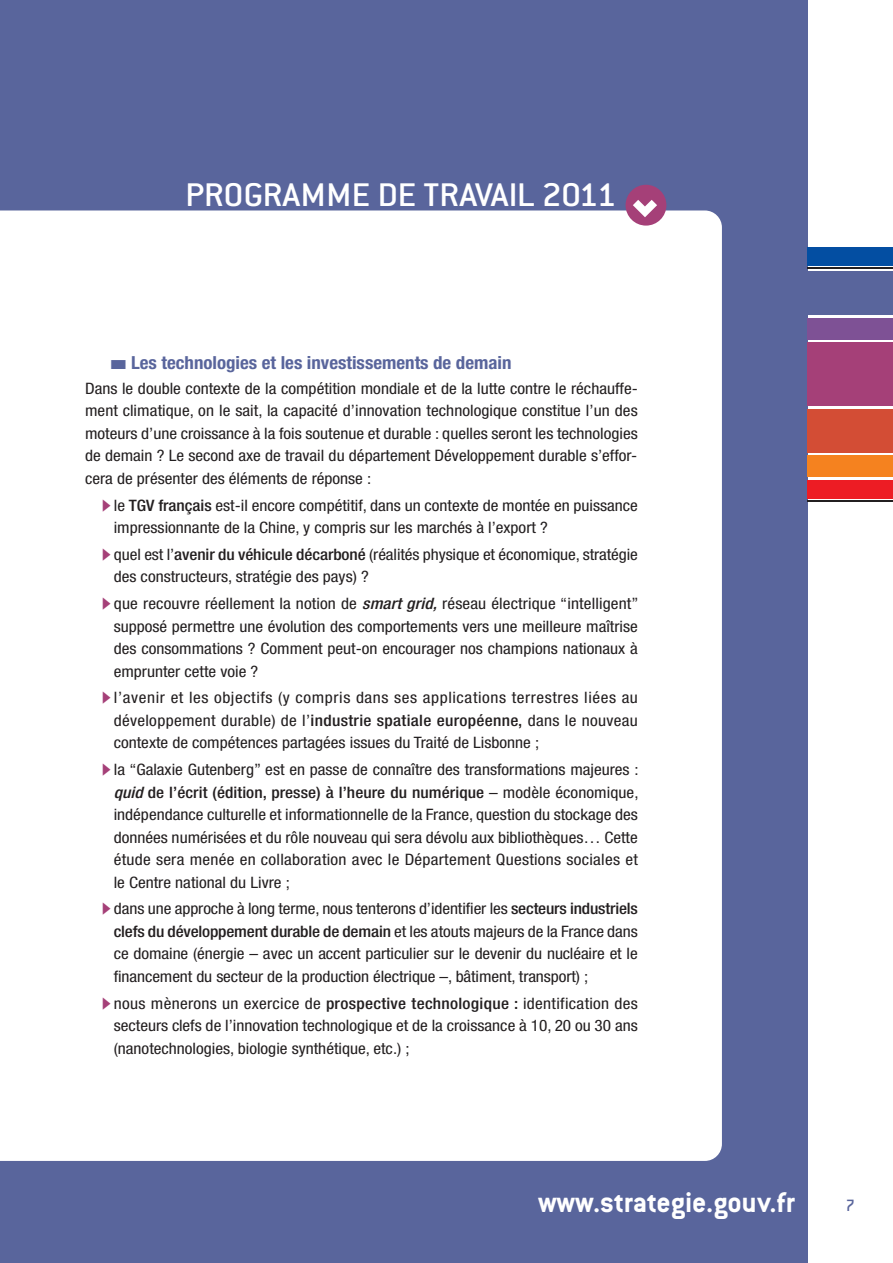
<style>
.page{position:relative;width:893px;height:1263px;background:#fff}
.page>*{position:absolute;margin:0;border:0;box-sizing:border-box;transform-origin:0 0}
.t1{font:36px "Conduit Md ITCTT Medium";letter-spacing:-.015em;color:#fff;scale:1.1 1}
.t2{font:31.05px "Conduit ITCTT Bold";color:#fff}
.t3{font:700 condensed 18px "Helvetica Neue LT";color:#59659c;scale:1.05 1}
.t4{font:18px "Conduit Md ITCTT Medium";color:#59659c}
.t5{font:condensed 15.75px/22.5px "Helvetica Neue LT";color:#231f20;text-align:justify;scale:1.1 1}
.s1{font-family:"European Pi Three";font-weight:400;font-stretch:normal;font-size:15px}
.s2{font-family:"European Pi Three";font-stretch:normal;color:#a54078}
.s3{font-weight:500}
.s4{font-weight:500;font-style:italic}
</style>
<div class="page">
<div style="left:0;top:0;width:808px;height:1263px;background:#59659c"></div>
<div style="left:808px;top:247px;width:85px;height:19px;background:#034ea2"></div>
<hr style="left:808px;top:268px;width:85px;height:1px;background:#231f20">
<hr style="left:808px;top:500px;width:85px;height:2px;background:#231f20">
<div style="left:808px;top:480px;width:85px;height:19px;background:#ed1c24"></div>
<div style="left:808px;top:272px;width:85px;height:43px;background:#59659c"></div>
<div style="left:808px;top:318px;width:85px;height:22px;background:#7e5195"></div>
<div style="left:808px;top:343px;width:85px;height:63px;background:#a54078"></div>
<div style="left:808px;top:409px;width:85px;height:43px;background:#d34d35"></div>
<div style="left:808px;top:455px;width:85px;height:22px;background:#f5821f"></div>
<div style="left:0;top:210px;width:722px;height:951px;background:#fff"></div>
<div style="left:626px;top:185px;width:40px;height:41px;background:#a54078;border-radius:50%"></div>
<svg style="left:633px;top:200px;width:24px;height:17px"></svg>
<h1 class="t1" style="left:185px;top:183px;width:394px">PROGRAMME DE TRAVAIL 2011</h1>
<p class="t3" style="left:111px;top:356px;width:383px"><span class="s1">h</span> Les technologies et les investissements de demain</p>
<p class="t5" style="left:85px;top:378px;width:504px">Dans le double contexte de la compétition mondiale et de la lutte contre le réchauffe&shy;ment climatique, on le sait, la capacité d’innovation technologique constitue l’un des moteurs d’une croissance à la fois soutenue et durable : quelles seront les technologies de demain ? Le second axe de travail du département Développement durable s’effor&shy;cera de présenter des éléments de réponse :</p>
<p class="t5" style="left:114px;top:495px;width:478px;text-indent:-12px"><span class="s2">b</span> le <span class="s3">TGV français</span> est-il encore compétitif, dans un contexte de montée en puissance impressionnante de la Chine, y compris sur les marchés à l’export ?</p>
<p class="t5" style="left:114px;top:544px;width:478px;text-indent:-12px"><span class="s2">b</span> quel est l’<span class="s3">avenir du véhicule décarboné</span> (réalités physique et économique, stratégie des constructeurs, stratégie des pays) ?</p>
<p class="t5" style="left:114px;top:594px;width:479px;text-indent:-12px"><span class="s2">b</span> que recouvre réellement la notion de <span class="s4">smart grid,</span> réseau électrique “intelligent” supposé permettre une évolution des comportements vers une meilleure maîtrise des consommations ? Comment peut-on encourager nos champions nationaux à emprunter cette voie ?</p>
<p class="t5" style="left:114px;top:688px;width:478px;text-indent:-12px"><span class="s2">b</span> l’avenir et les objectifs (y compris dans ses applications terrestres liées au développement durable) de l’<span class="s3">industrie spatiale européenne,</span> dans le nouveau contexte de compétences partagées issues du Traité de Lisbonne ;</p>
<p class="t5" style="left:114px;top:760px;width:479px;text-indent:-12px"><span class="s2">b</span> la “Galaxie Gutenberg” est en passe de connaître des transformations majeures : <span class="s4">quid</span> <span class="s3">de l’écrit (édition, presse) à l’heure du numérique</span> – modèle économique, indépendance culturelle et informationnelle de la France, question du stockage des données numérisées et du rôle nouveau qui sera dévolu aux bibliothèques… Cette étude sera menée en collaboration avec le Département Questions sociales et le Centre national du Livre ;</p>
<p class="t5" style="left:114px;top:899px;width:478px;text-indent:-12px"><span class="s2">b</span> dans une approche à long terme, nous tenterons d’identifier les <span class="s3">secteurs industriels clefs du développement durable de demain</span> et les atouts majeurs de la France dans ce domaine (énergie – avec un accent particulier sur le devenir du nucléaire et le financement du secteur de la production électrique –, bâtiment, transport) ;</p>
<p class="t5" style="left:114px;top:993px;width:478px;text-indent:-12px"><span class="s2">b</span> nous mènerons un exercice de <span class="s3">prospective technologique :</span> identification des secteurs clefs de l’innovation technologique et de la croissance à 10, 20 ou 30 ans (nanotechnologies, biologie synthétique, etc.) ;</p>
<h2 class="t2" style="left:538px;top:1192px;width:259px">www.strategie.gouv.fr</h2>
<p class="t4" style="left:846px;top:1199px;width:11px">7</p>
</div>
